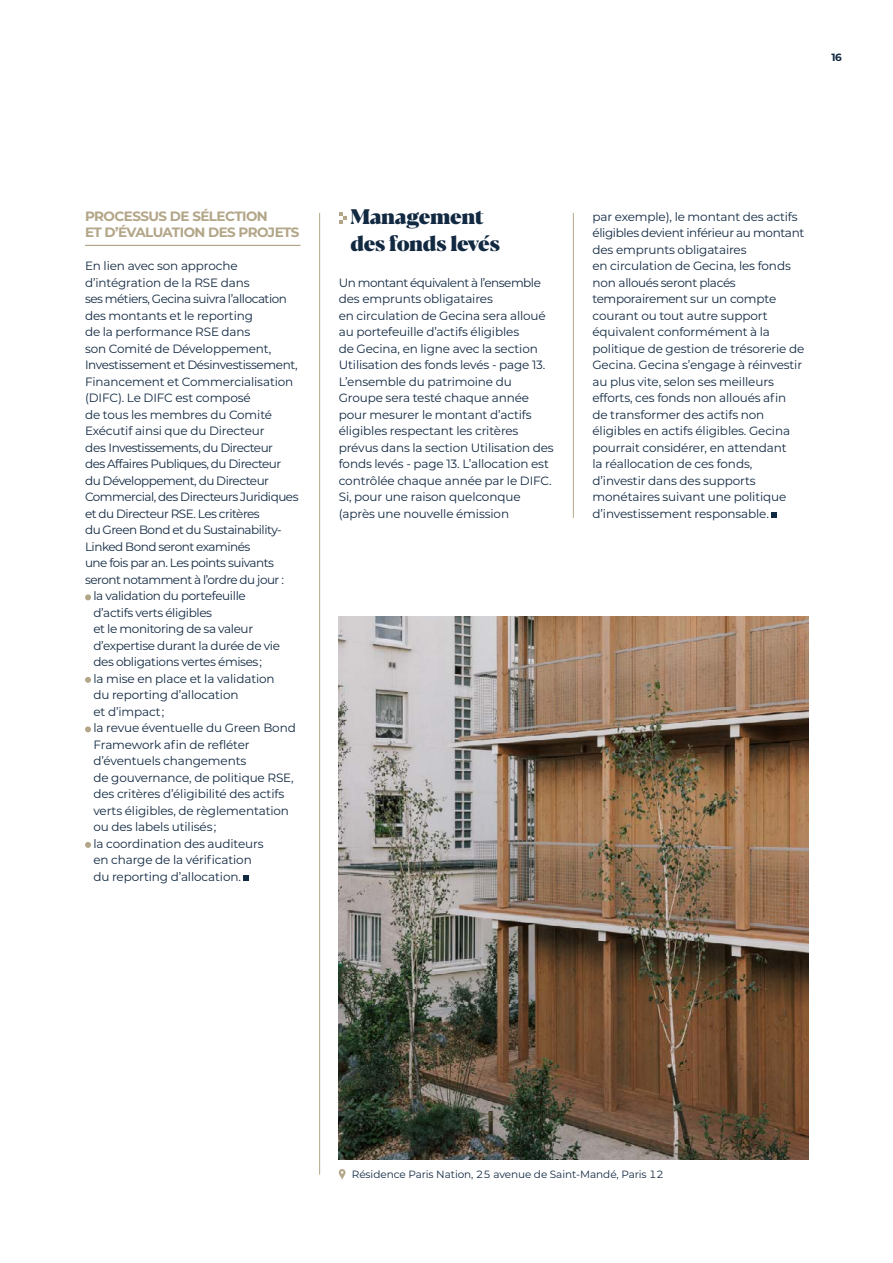
<style>
.page{position:relative;width:893px;height:1263px;background:#fff}
.page>*{position:absolute;margin:0;border:0;box-sizing:border-box;transform-origin:0 0}
.t1{font:800 21px/27px "Blacker Display";letter-spacing:-.02em;color:#122942}
.t2{font:700 13.5px/16.5px "Montserrat";letter-spacing:-.04em;color:#b3a688}
.t3{font:12px/16.5px "Montserrat";letter-spacing:-.01em;color:#122942}
.t4{font:12px "Montserrat";letter-spacing:-.04em;color:#122942}
.t5{font:12px "Montserrat";letter-spacing:-.03em;color:#122942}
.t6{font:10.5px "Montserrat";letter-spacing:-.01em;color:#122942}
.t7{font:700 10.5px "Montserrat";color:#122942}
</style>
<div class="page">
<hr style="left:319px;top:213px;width:1px;height:962px;background:#b3a688">
<hr style="left:573px;top:213px;width:1px;height:305px;background:#b3a688">
<img style="left:339px;top:616px;width:469px;height:543px">
<svg style="left:339px;top:212px;width:8px;height:12px"></svg>
<svg style="left:339px;top:1169px;width:7px;height:11px"></svg>
<hr style="left:85px;top:245px;width:215px;height:1px;background:#b3a688">
<svg style="left:85px;top:594px;width:6px;height:6px"></svg>
<svg style="left:85px;top:677px;width:6px;height:6px"></svg>
<svg style="left:85px;top:726px;width:6px;height:6px"></svg>
<svg style="left:85px;top:842px;width:6px;height:6px"></svg>
<svg style="left:244px;top:875px;width:5px;height:6px"></svg>
<svg style="left:771px;top:512px;width:6px;height:6px"></svg>
<p class="t7" style="left:831px;top:50px;width:12px">16</p>
<p class="t2" style="left:85px;top:207px;width:216px">PROCESSUS DE SÉLECTION<br>ET D’ÉVALUATION DES PROJETS</p>
<p class="t3" style="left:85px;top:257px;width:154px">En lien avec son approche</p>
<p class="t3" style="left:85px;top:274px;width:166px">d’intégration de la RSE dans</p>
<p class="t4" style="left:85px;top:291px;width:203px">ses métiers, Gecina suivra l’allocation</p>
<p class="t3" style="left:85px;top:307px;width:170px">des montants et le reporting</p>
<p class="t3" style="left:85px;top:323px;width:167px">de la performance RSE dans</p>
<p class="t3" style="left:85px;top:340px;width:188px">son Comité de Développement,</p>
<p class="t5" style="left:85px;top:357px;width:214px">Investissement et Désinvestissement,</p>
<p class="t3" style="left:85px;top:373px;width:210px">Financement et Commercialisation</p>
<p class="t3" style="left:85px;top:389px;width:167px">(DIFC). Le DIFC est composé</p>
<p class="t3" style="left:85px;top:406px;width:189px">de tous les membres du Comité</p>
<p class="t3" style="left:85px;top:422px;width:181px">Exécutif ainsi que du Directeur</p>
<p class="t4" style="left:85px;top:439px;width:190px">des Investissements, du Directeur</p>
<p class="t4" style="left:85px;top:456px;width:198px">des Affaires Publiques, du Directeur</p>
<p class="t4" style="left:85px;top:472px;width:186px">du Développement, du Directeur</p>
<p class="t4" style="left:85px;top:489px;width:215px">Commercial, des Directeurs Juridiques</p>
<p class="t4" style="left:85px;top:505px;width:176px">et du Directeur RSE. Les critères</p>
<p class="t4" style="left:85px;top:522px;width:198px">du Green Bond et du Sustainability-</p>
<p class="t4" style="left:85px;top:538px;width:167px">Linked Bond seront examinés</p>
<p class="t4" style="left:85px;top:555px;width:191px">une fois par an. Les points suivants</p>
<p class="t4" style="left:85px;top:571px;width:201px">seront notamment à l’ordre du jour :</p>
<p class="t5" style="left:93px;top:588px;width:154px">la validation du portefeuille</p>
<p class="t5" style="left:93px;top:604px;width:120px">d’actifs verts éligibles</p>
<p class="t5" style="left:93px;top:621px;width:161px">et le monitoring de sa valeur</p>
<p class="t5" style="left:93px;top:637px;width:188px">d’expertise durant la durée de vie</p>
<p class="t5" style="left:93px;top:654px;width:170px">des obligations vertes émises ;</p>
<p class="t3" style="left:93px;top:670px;width:183px">la mise en place et la validation</p>
<p class="t3" style="left:93px;top:686px;width:147px">du reporting d’allocation</p>
<p class="t3" style="left:93px;top:703px;width:73px">et d’impact ;</p>
<p class="t3" style="left:93px;top:719px;width:204px">la revue éventuelle du Green Bond</p>
<p class="t3" style="left:93px;top:736px;width:158px">Framework afin de refléter</p>
<p class="t3" style="left:93px;top:752px;width:154px">d’éventuels changements</p>
<p class="t3" style="left:93px;top:769px;width:202px">de gouvernance, de politique RSE,</p>
<p class="t3" style="left:93px;top:785px;width:192px">des critères d’éligibilité des actifs</p>
<p class="t3" style="left:93px;top:802px;width:197px">verts éligibles, de règlementation</p>
<p class="t3" style="left:93px;top:818px;width:124px">ou des labels utilisés ;</p>
<p class="t3" style="left:93px;top:835px;width:172px">la coordination des auditeurs</p>
<p class="t3" style="left:93px;top:851px;width:160px">en charge de la vérification</p>
<p class="t3" style="left:93px;top:868px;width:149px">du reporting d’allocation.</p>
<h1 class="t1" style="left:350px;top:204px;width:151px">Management des fonds levés</h1>
<p class="t3" style="left:339px;top:274px;width:217px">Un montant équivalent à l’ensemble des emprunts obligataires<br>en circulation de Gecina sera alloué au portefeuille d’actifs éligibles<br>de Gecina, en ligne avec la section Utilisation des fonds levés - page 13.<br>L’ensemble du patrimoine du Groupe sera testé chaque année pour mesurer le montant d’actifs éligibles respectant les critères prévus dans la section Utilisation des fonds levés - page 13. L’allocation est contrôlée chaque année par le DIFC.<br>Si, pour une raison quelconque (après une nouvelle émission</p>
<p class="t3" style="left:592px;top:208px;width:213px">par exemple), le montant des actifs éligibles devient inférieur au montant des emprunts obligataires<br>en circulation de Gecina, les fonds non alloués seront placés temporairement sur un compte courant ou tout autre support équivalent conformément à la politique de gestion de trésorerie de<br>Gecina. Gecina s’engage à réinvestir au plus vite, selon ses meilleurs efforts, ces fonds non alloués afin de transformer des actifs non éligibles en actifs éligibles. Gecina pourrait considérer, en attendant<br>la réallocation de ces fonds, d’investir dans des supports monétaires suivant une politique d’investissement responsable.</p>
<p class="t6" style="left:352px;top:1167px;width:314px">Résidence Paris Nation, 25 avenue de Saint-Mandé, Paris 12</p>
</div>
